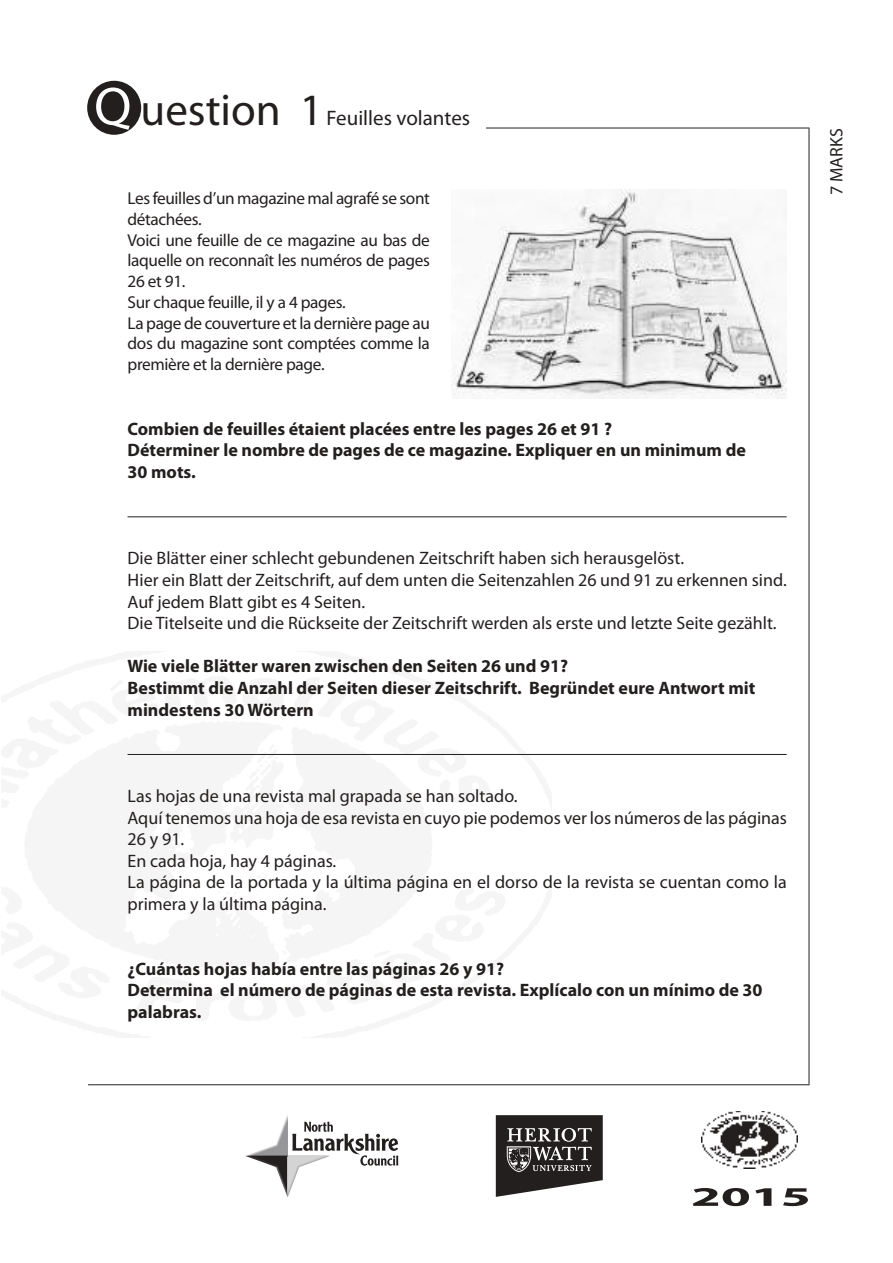
<style>
.page{position:relative;width:893px;height:1263px;background:#fff}
.page>*{position:absolute;margin:0;border:0;box-sizing:border-box;transform-origin:0 0}
.t1{font:700 27px "Myriad Pro";color:#241f1f;scale:2 1}
.t2{font:21px "Myriad Pro";color:#241f1f}
.t3{font:18px/21.6px "Myriad Pro";color:#241f1f}
.t4{font:700 18px/21.6px "Myriad Pro";color:#241f1f}
.t5{font:17.25px/20.7px "Myriad Pro";letter-spacing:-.02em;color:#241f1f}
.s1{font-size:54px;color:#fff}
.s2{font-size:45px}
</style>
<div class="page">
<hr style="left:809px;top:128px;width:1px;height:957px;background:#241f1f">
<img style="left:701px;top:1111px;width:96px;height:57px">
<hr style="left:88px;top:1084px;width:721px;height:1px;background:#241f1f">
<div style="left:87px;top:81px;width:54px;height:54px;background:#241f1f;border-radius:50%"></div>
<svg style="left:245px;top:1115px;width:153px;height:82px"></svg>
<svg style="left:495px;top:1115px;width:108px;height:82px;background:#565252"></svg>
<hr style="left:486px;top:128px;width:323px;height:1px;background:#241f1f">
<hr style="left:128px;top:516px;width:659px;height:1px;background:#241f1f">
<hr style="left:128px;top:754px;width:659px;height:1px;background:#241f1f">
<img style="left:451px;top:190px;width:335px;height:209px">
<p class="t2" style="left:94px;top:107px;width:377px"><span class="s1">Q</span> <span class="s2">uestion 1</span> Feuilles volantes</p>
<p class="t5" style="left:128px;top:188px;width:304px">Les feuilles d’un magazine mal agrafé se sont détachées.<br>Voici une feuille de ce magazine au bas de laquelle on reconnaît les numéros de pages<br>26 et 91.<br>Sur chaque feuille, il y a 4 pages.<br>La page de couverture et la dernière page au dos du magazine sont comptées comme la première et la dernière page.</p>
<p class="t4" style="left:128px;top:418px;width:620px">Combien de feuilles étaient placées entre les pages 26 et 91 ?<br>Déterminer le nombre de pages de ce magazine. Expliquer en un minimum de<br>30 mots.</p>
<p class="t3" style="left:128px;top:548px;width:661px">Die Blätter einer schlecht gebundenen Zeitschrift haben sich herausgelöst.<br>Hier ein Blatt der Zeitschrift, auf dem unten die Seitenzahlen 26 und 91 zu erkennen sind.<br>Auf jedem Blatt gibt es 4 Seiten.<br>Die Titelseite und die Rückseite der Zeitschrift werden als erste und letzte Seite gezählt.</p>
<p class="t4" style="left:128px;top:656px;width:629px">Wie viele Blätter waren zwischen den Seiten 26 und 91?<br>Bestimmt die Anzahl der Seiten dieser Zeitschrift. Begründet eure Antwort mit mindestens 30 Wörtern</p>
<p class="t3" style="left:128px;top:785px;width:661px">Las hojas de una revista mal grapada se han soltado.<br>Aquí tenemos una hoja de esa revista en cuyo pie podemos ver los números de las páginas 26 y 91.<br>En cada hoja, hay 4 páginas.<br>La página de la portada y la última página en el dorso de la revista se cuentan como la primera y la última página.</p>
<p class="t4" style="left:128px;top:958px;width:636px">¿Cuántas hojas había entre las páginas 26 y 91?<br>Determina el número de páginas de esta revista. Explícalo con un mínimo de 30 palabras.</p>
<p class="t3" style="left:826px;top:195px;width:68px;rotate:-90deg">7 MARKS</p>
<h1 class="t1" style="left:691px;top:1181px;width:61px">2015</h1>
</div>
